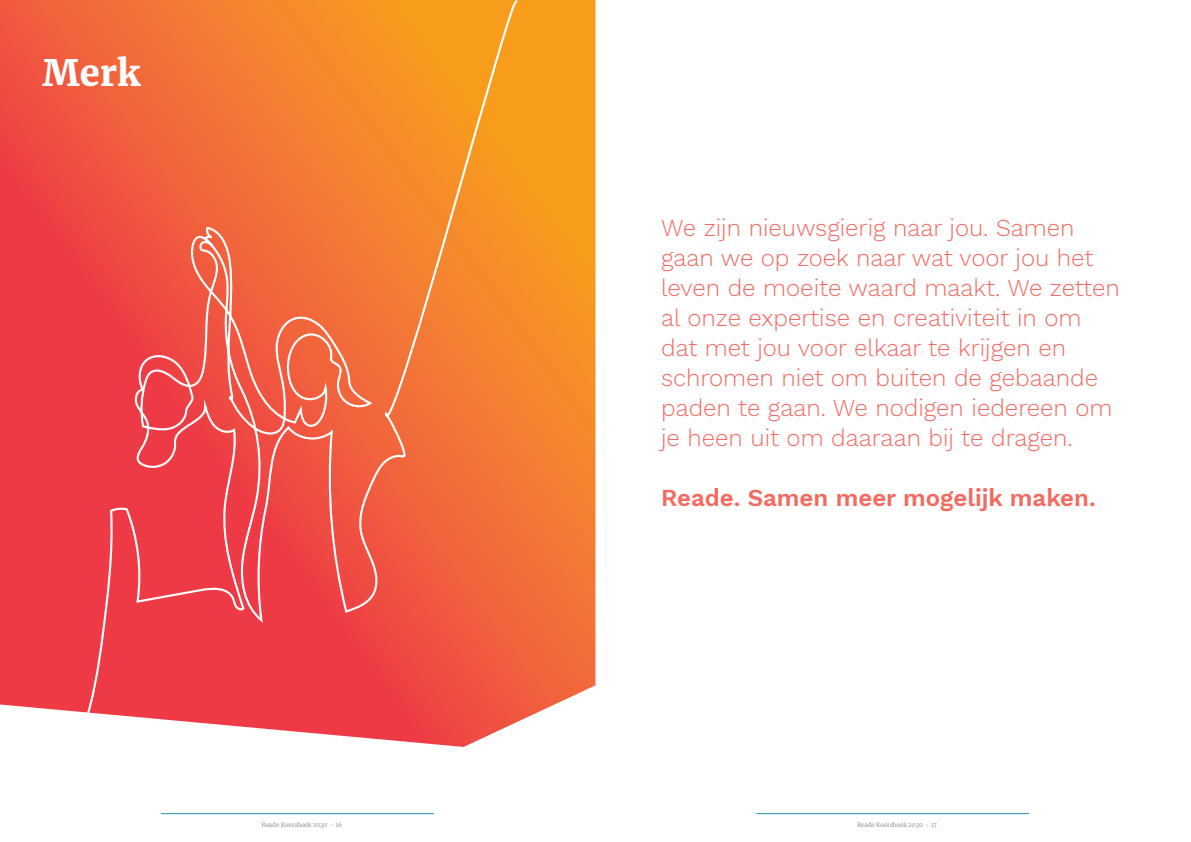
<style>
.page{position:relative;width:1191px;height:842px;background:#fff}
.page>*{position:absolute;margin:0;border:0;box-sizing:border-box;transform-origin:0 0}
.t1{font:900 36px "Merriweather";color:#fff}
.t2{font:300 24px/30px "Work Sans";color:#f26a60}
.t3{font:600 24px "Work Sans";color:#f26a60}
.t4{font:300 6px "Merriweather";color:#808285}
</style>
<div class="page">
<hr style="left:161px;top:813px;width:273px;height:1px;background:#1d97a8">
<hr style="left:756px;top:813px;width:273px;height:1px;background:#1d97a8">
<svg style="left:0;top:0;width:595px;height:747px;background:#f37248"></svg>
<svg style="left:75px;top:0;width:444px;height:735px;background:#f16641"></svg>
<p class="t1" style="left:43px;top:48px;width:99px">Merk</p>
<p class="t2" style="left:661px;top:212px;width:460px">We zijn nieuwsgierig naar jou. Samen gaan we op zoek naar wat voor jou het leven de moeite waard maakt. We zetten al onze expertise en creativiteit in om dat met jou voor elkaar te krijgen en schromen niet om buiten de gebaande paden te gaan. We nodigen iedereen om je heen uit om daaraan bij te dragen.</p>
<p class="t3" style="left:661px;top:480px;width:436px">Reade. Samen meer mogelijk maken.</p>
<p class="t4" style="left:261px;top:820px;width:82px">Reade Koersboek 2030 - 16</p>
<p class="t4" style="left:857px;top:820px;width:81px">Reade Koersboek 2030 - 17</p>
</div>
